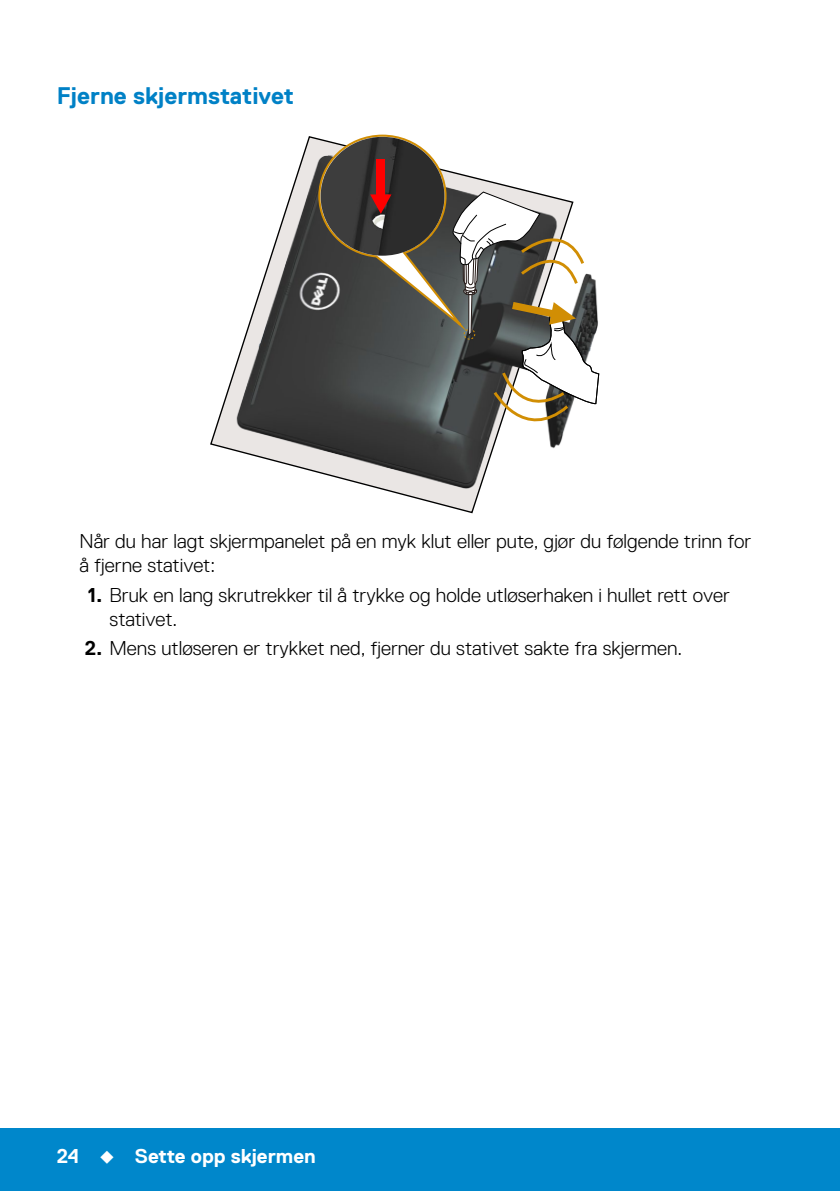
<style>
.page{position:relative;width:840px;height:1191px;background:#fff}
.page>*{position:absolute;margin:0;border:0;box-sizing:border-box;transform-origin:0 0}
.t1{font:700 24px "Dell Replica";color:#0081c6}
.t2{font:300 20px/24px "Dell Replica";color:#000}
.t3{font:700 20px "Dell Replica";color:#fff}
.s1{font-weight:700}
</style>
<div class="page">
<div style="left:0;top:1128px;width:839px;height:63px;background:#0087cb"></div>
<svg style="left:210px;top:136px;width:268px;height:378px"></svg>
<img style="left:233px;top:154px;width:367px;height:342px">
<svg style="left:317px;top:134px;width:281px;height:309px"></svg>
<p class="t1" style="left:57px;top:82px;width:238px">Fjerne skjermstativet</p>
<p class="t2" style="left:79px;top:529px;width:673px">Når du har lagt skjermpanelet på en myk klut eller pute, gjør du følgende trinn for å fjerne stativet:</p>
<p class="t2" style="left:109px;top:583px;width:621px;text-indent:-22px"><span class="s1">1.</span> Bruk en lang skrutrekker til å trykke og holde utløserhaken i hullet rett over stativet.</p>
<p class="t2" style="left:85px;top:636px;width:598px"><span class="s1">2.</span> Mens utløseren er trykket ned, fjerner du stativet sakte fra skjermen.</p>
<p class="t3" style="left:57px;top:1144px;width:260px">24 ◆ Sette opp skjermen</p>
</div>
